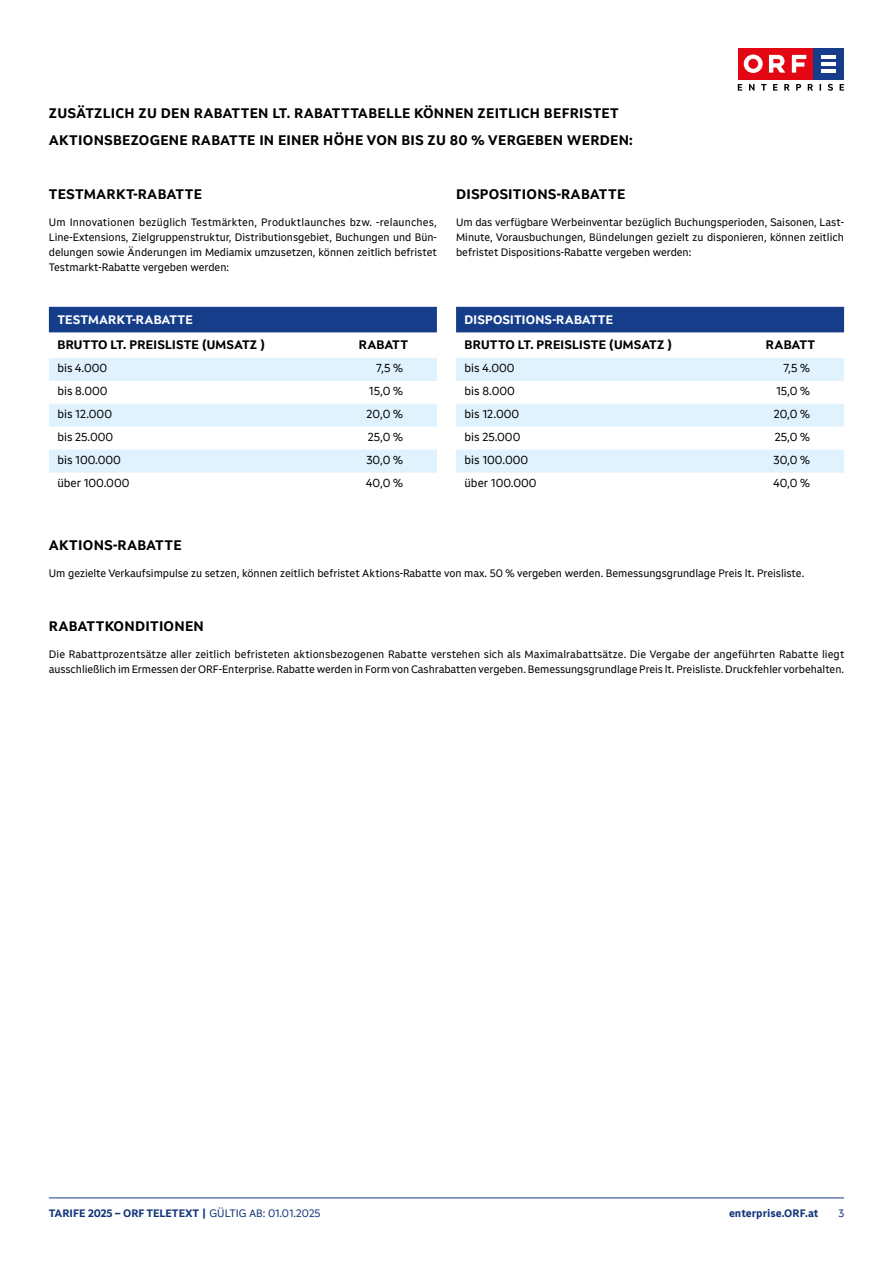
<style>
.page{position:relative;width:893px;height:1263px;background:#fff}
.page>*{position:absolute;margin:0;border:0;box-sizing:border-box;transform-origin:0 0}
.t1{font:700 13.5px/27px "ORF Universal Basic TX";letter-spacing:.02em;color:#000}
.t2{font:700 12px "ORF Universal Basic HL";letter-spacing:.02em;color:#000}
.t3{font:700 12px "ORF Universal Basic HL";letter-spacing:.02em;color:#fff}
.t4{font:11.25px "ORF Universal Basic TX";color:#000}
.t5{font:10.5px/15px "ORF Universal Basic TX";color:#000;text-align:justify}
.t6{font:700 10.5px "ORF Universal Basic TX";color:#13357a}
.t7{font:10.5px "ORF Universal Basic TX";color:#13357a}
.s1{font-weight:400}
</style>
<div class="page">
<div style="left:812px;top:48px;width:32px;height:32px;background:#153d8a"></div>
<div style="left:738px;top:48px;width:74px;height:32px;background:#e30613"></div>
<svg style="left:744px;top:55px;width:62px;height:18px"></svg>
<hr style="left:821px;top:55px;width:14px;height:4px;background:#fff">
<hr style="left:821px;top:62px;width:14px;height:4px;background:#fff">
<hr style="left:821px;top:69px;width:14px;height:4px;background:#fff">
<svg style="left:738px;top:84px;width:106px;height:7px"></svg>
<hr style="left:49px;top:1198px;width:795px;height:1px;background:#153d8a">
<div style="left:456px;top:307px;width:388px;height:25px;background:#153d8a"></div>
<svg style="left:456px;top:358px;width:388px;height:115px"></svg>
<div style="left:49px;top:307px;width:388px;height:25px;background:#153d8a"></div>
<svg style="left:49px;top:358px;width:388px;height:115px"></svg>
<p class="t1" style="left:49px;top:99px;width:585px">ZUSÄTZLICH ZU DEN RABATTEN LT. RABATTTABELLE KÖNNEN ZEITLICH BEFRISTET<br>AKTIONSBEZOGENE RABATTE IN EINER HÖHE VON BIS ZU 80 % VERGEBEN WERDEN:</p>
<p class="t1" style="left:49px;top:180px;width:154px">TESTMARKT-RABATTE</p>
<p class="t5" style="left:49px;top:215px;width:390px">Um Innovationen bezüglich Testmärkten, Produktlaunches bzw. -relaunches, Line-Extensions, Zielgruppenstruktur, Distributionsgebiet, Buchungen und Bün&shy;delungen sowie Änderungen im Mediamix umzusetzen, können zeitlich befristet Testmarkt-Rabatte vergeben werden:</p>
<p class="t3" style="left:57px;top:312px;width:137px">TESTMARKT-RABATTE</p>
<p class="t2" style="left:57px;top:337px;width:209px">BRUTTO LT. PREISLISTE (UMSATZ )</p>
<p class="t2" style="left:359px;top:337px;width:51px">RABATT</p>
<p class="t4" style="left:57px;top:361px;width:51px">bis 4.000</p>
<p class="t4" style="left:376px;top:361px;width:28px">7,5 %</p>
<p class="t4" style="left:57px;top:384px;width:52px">bis 8.000</p>
<p class="t4" style="left:369px;top:384px;width:35px">15,0 %</p>
<p class="t4" style="left:57px;top:407px;width:56px">bis 12.000</p>
<p class="t4" style="left:367px;top:407px;width:38px">20,0 %</p>
<p class="t4" style="left:57px;top:430px;width:57px">bis 25.000</p>
<p class="t4" style="left:368px;top:430px;width:37px">25,0 %</p>
<p class="t4" style="left:57px;top:453px;width:65px">bis 100.000</p>
<p class="t4" style="left:366px;top:453px;width:38px">30,0 %</p>
<p class="t4" style="left:57px;top:476px;width:73px">über 100.000</p>
<p class="t4" style="left:366px;top:476px;width:38px">40,0 %</p>
<p class="t1" style="left:456px;top:180px;width:171px">DISPOSITIONS-RABATTE</p>
<p class="t5" style="left:456px;top:215px;width:389px">Um das verfügbare Werbeinventar bezüglich Buchungsperioden, Saisonen, Last-Minute, Vorausbuchungen, Bündelungen gezielt zu disponieren, können zeitlich befristet Dispositions-Rabatte vergeben werden:</p>
<p class="t3" style="left:465px;top:312px;width:150px">DISPOSITIONS-RABATTE</p>
<p class="t2" style="left:465px;top:337px;width:209px">BRUTTO LT. PREISLISTE (UMSATZ )</p>
<p class="t2" style="left:766px;top:337px;width:51px">RABATT</p>
<p class="t4" style="left:465px;top:361px;width:51px">bis 4.000</p>
<p class="t4" style="left:783px;top:361px;width:28px">7,5 %</p>
<p class="t4" style="left:465px;top:384px;width:52px">bis 8.000</p>
<p class="t4" style="left:776px;top:384px;width:35px">15,0 %</p>
<p class="t4" style="left:465px;top:407px;width:56px">bis 12.000</p>
<p class="t4" style="left:774px;top:407px;width:38px">20,0 %</p>
<p class="t4" style="left:465px;top:430px;width:57px">bis 25.000</p>
<p class="t4" style="left:775px;top:430px;width:37px">25,0 %</p>
<p class="t4" style="left:465px;top:453px;width:65px">bis 100.000</p>
<p class="t4" style="left:774px;top:453px;width:38px">30,0 %</p>
<p class="t4" style="left:465px;top:476px;width:73px">über 100.000</p>
<p class="t4" style="left:773px;top:476px;width:38px">40,0 %</p>
<p class="t1" style="left:49px;top:531px;width:134px">AKTIONS-RABATTE</p>
<p class="t5" style="left:49px;top:566px;width:757px">Um gezielte Verkaufsimpulse zu setzen, können zeitlich befristet Aktions-Rabatte von max. 50 % vergeben werden. Bemessungsgrundlage Preis lt. Preisliste.</p>
<p class="t1" style="left:49px;top:612px;width:156px">RABATTKONDITIONEN</p>
<p class="t5" style="left:49px;top:647px;width:797px">Die Rabattprozentsätze aller zeitlich befristeten aktionsbezogenen Rabatte verstehen sich als Maximalrabattsätze. Die Vergabe der angeführten Rabatte liegt ausschließlich im Ermessen der ORF-Enterprise. Rabatte werden in Form von Cashrabatten vergeben. Bemessungsgrundlage Preis lt. Preisliste. Druckfehler vorbehalten.</p>
<p class="t6" style="left:49px;top:1206px;width:273px">TARIFE 2025 – ORF TELETEXT | <span class="s1">GÜLTIG AB: 01.01.2025</span></p>
<p class="t6" style="left:729px;top:1206px;width:91px">enterprise.ORF.at</p>
<p class="t7" style="left:838px;top:1206px;width:7px">3</p>
</div>
